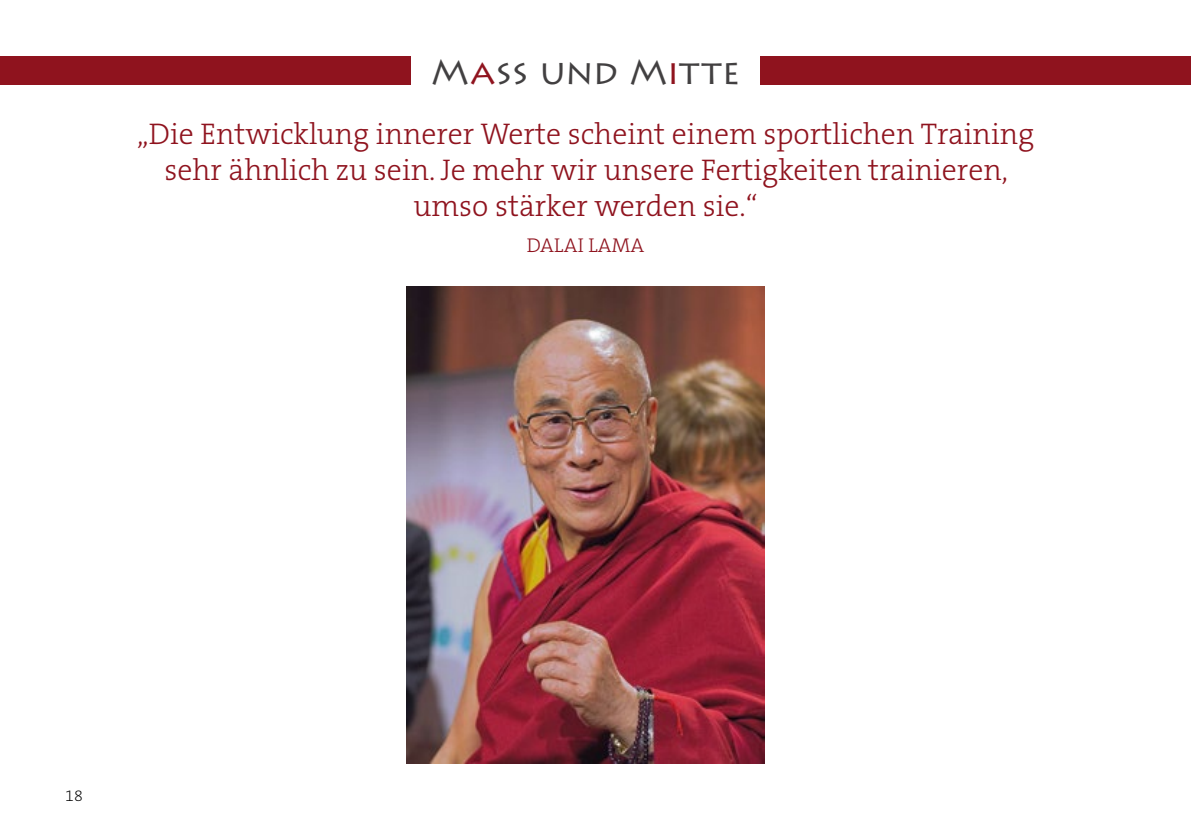
<style>
.page{position:relative;width:1191px;height:840px;background:#fff}
.page>*{position:absolute;margin:0;border:0;box-sizing:border-box;transform-origin:0 0}
.t1{font:34.8px "Lithos Pro";letter-spacing:.005em;color:#424041}
.t2{font:300 30px/36px "The Serif B W3";color:#8f131e;text-align:center}
.t3{font:300 20px "The Serif B W3";letter-spacing:.015em;color:#8f131e}
.t4{font:200 16px "The Sans C5";color:#000}
.s1{color:#8f131e}
</style>
<div class="page">
<div style="left:0;top:57px;width:410px;height:28px;background:#8f131e"></div>
<div style="left:760px;top:57px;width:431px;height:28px;background:#8f131e"></div>
<img style="left:407px;top:286px;width:357px;height:477px">
<p class="t1" style="left:431px;top:52px;width:311px">M<span class="s1">a</span>ss und M<span class="s1">i</span>tte</p>
<p class="t2" style="left:137px;top:116px;width:898px">„Die Entwicklung innerer Werte scheint einem sportlichen Training sehr ähnlich zu sein. Je mehr wir unsere Fertigkeiten trainieren, umso stärker werden sie.“</p>
<p class="t3" style="left:527px;top:232px;width:119px">DALAI LAMA</p>
<p class="t4" style="left:65px;top:784px;width:19px">18</p>
</div>
